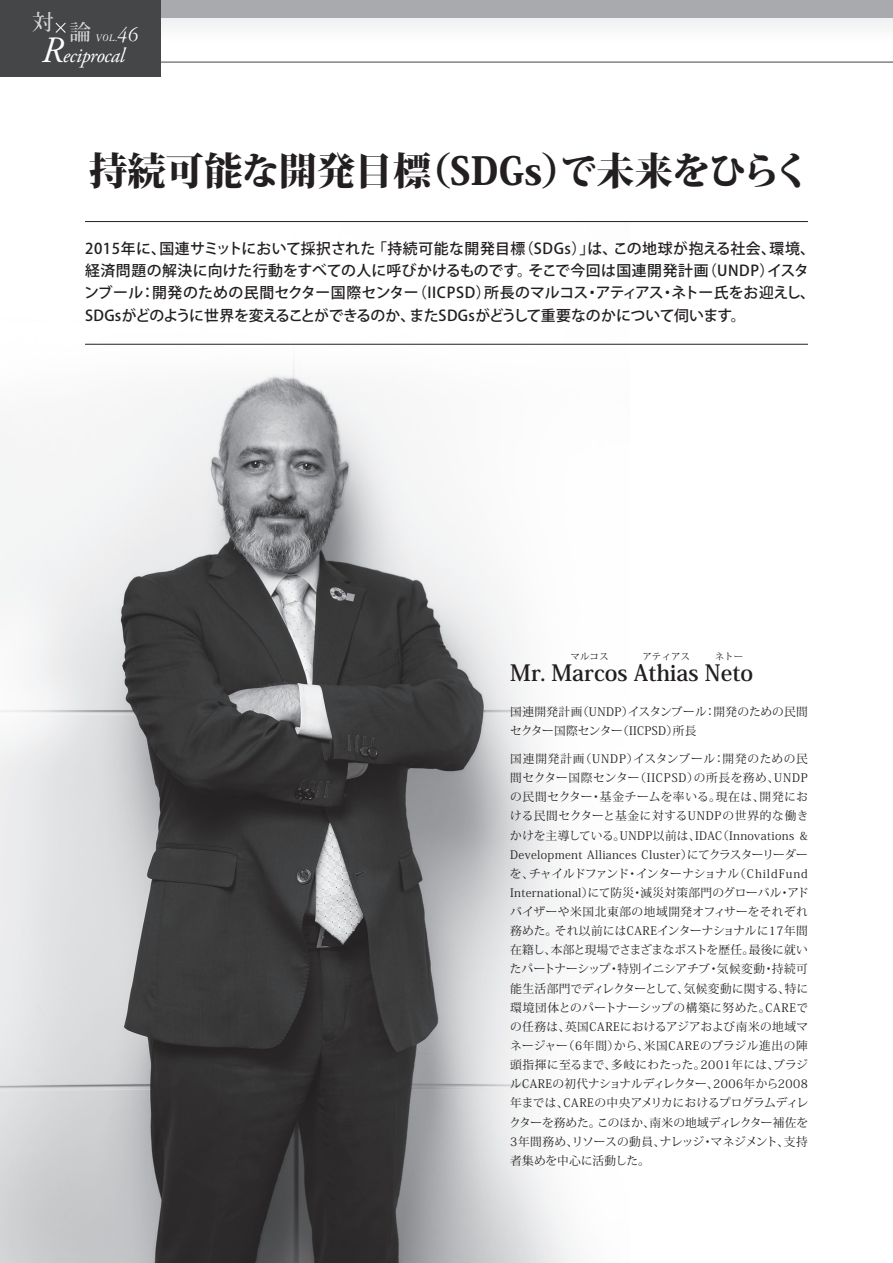
<style>
.page{position:relative;width:893px;height:1263px;background:#fff}
.page>*{position:absolute;margin:0;border:0;box-sizing:border-box;transform-origin:0 0}
.t1{font:800 38.25px "Koz Min Pro";letter-spacing:-.01em;color:#231f20}
.t2{font:700 22.35px "Koz Min Pro";color:#231f20}
.t3{font:500 21.6px "Koz Min Pro";color:#d5d6d8}
.t4{font:italic 20.7px "Adobe Garamond Pro";letter-spacing:-.02em;color:#fff}
.t5{font:500 14.85px/22.4px "Koz Go Pro";letter-spacing:.015em;color:#231f20}
.t6{font:11.7px/19.2px "Koz Min Pro";letter-spacing:.01em;color:#231f20}
.t7{font:italic 10.65px "Garamond 3 LT Std";color:#fff}
.t8{font:700 9.6px "Koz Min Pro";color:#231f20}
.s1{font-size:37.2px}
.s2{font-family:"Koz Min Pro";font-weight:500;font-style:normal;font-size:21.6px;color:#d5d6d8}
.s3{font-size:21.15px}
</style>
<div class="page">
<img style="left:0;top:222px;width:629px;height:1041px">
<hr style="left:85px;top:221px;width:723px;height:1px;background:#231f20">
<hr style="left:85px;top:344px;width:723px;height:1px;background:#231f20">
<div style="left:161px;top:0;width:732px;height:77px;background:linear-gradient(to right,#fbfcfc,#fbfcfc)"></div>
<div style="left:0;top:0;width:893px;height:17px;background:#a9aaae"></div>
<div style="left:0;top:0;width:161px;height:77px;background:#454647"></div>
<svg style="left:55px;top:22px;width:11px;height:11px"></svg>
<hr style="left:161px;top:62px;width:732px;height:1px;background:#454647">
<p class="t3" style="left:32px;top:7px;width:23px">対</p>
<p class="t4" style="left:41px;top:43px;width:85px"><span class="s1">R</span>eciprocal</p>
<p class="t7" style="left:70px;top:32px;width:71px"><span class="s2">論</span> VOL.<span class="s3">46</span></p>
<p class="t1" style="left:89px;top:142px;width:723px">持続可能な開発目標（SDGs）で未来をひらく</p>
<p class="t5" style="left:84px;top:238px;width:733px">2015年に、国連サミットにおいて採択された「持続可能な開発目標（SDGs）」は、この地球が抱える社会、環境、経済問題の解決に向けた行動をすべての人に呼びかけるものです。そこで今回は国連開発計画（UNDP）イスタンブール：開発のための民間セクター国際センター（IICPSD）所長のマルコス・アティアス・ネトー氏をお迎えし、SDGsがどのように世界を変えることができるのか、またSDGsがどうして重要なのかについて伺います。</p>
<p class="t8" style="left:570px;top:650px;width:40px">マルコス</p>
<p class="t8" style="left:642px;top:650px;width:49px">アティアス</p>
<p class="t8" style="left:715px;top:650px;width:30px">ネトー</p>
<h2 class="t2" style="left:510px;top:656px;width:244px">Mr. Marcos Athias Neto</h2>
<p class="t6" style="left:510px;top:702px;width:299px">国連開発計画（UNDP）イスタンブール：開発のための民間セクター国際センター（IICPSD）所長</p>
<p class="t6" style="left:509px;top:749px;width:301px;text-align:justify">国連開発計画（UNDP）イスタンブール：開発のための民間セクター国際センター（IICPSD）の所長を務め、UNDPの民間セクター・基金チームを率いる。現在は、開発における民間セクターと基金に対するUNDPの世界的な働きかけを主導している。UNDP以前は、IDAC（Innovations &amp; Development Alliances Cluster）にてクラスターリーダーを、チャイルドファンド・インターナショナル（ChildFund International）にて防災・減災対策部門のグローバル・アドバイザーや米国北東部の地域開発オフィサーをそれぞれ務めた。それ以前にはCAREインターナショナルに17年間在籍し、本部と現場でさまざまなポストを歴任。最後に就いたパートナーシップ・特別イニシアチブ・気候変動・持続可能生活部門でディレクターとして、気候変動に関する、特に環境団体とのパートナーシップの構築に努めた。CAREでの任務は、英国CAREにおけるアジアおよび南米の地域マネージャー（6年間）から、米国CAREのブラジル進出の陣頭指揮に至るまで、多岐にわたった。2001年には、ブラジルCAREの初代ナショナルディレクター、2006年から2008年までは、CAREの中央アメリカにおけるプログラムディレクターを務めた。このほか、南米の地域ディレクター補佐を3年間務め、リソースの動員、ナレッジ・マネジメント、支持者集めを中心に活動した。</p>
</div>
